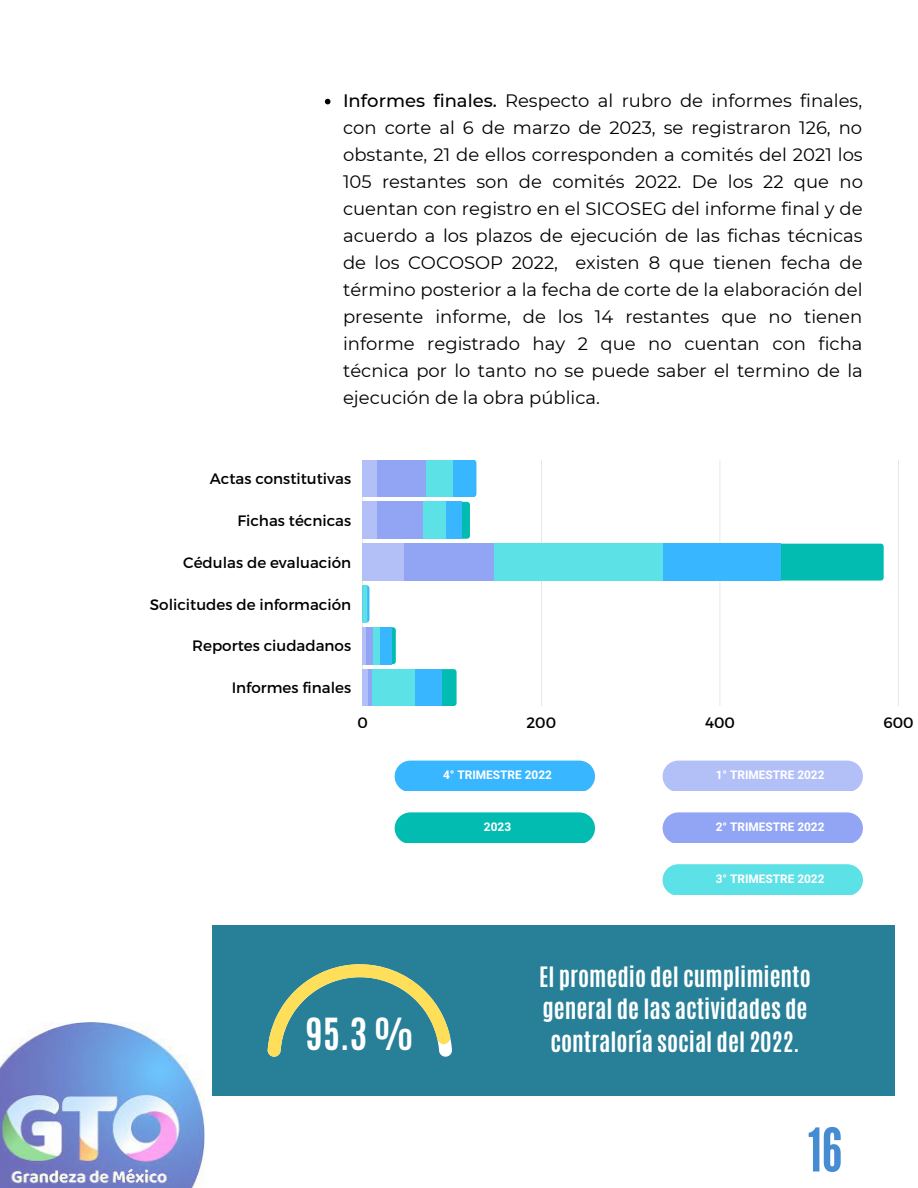
<style>
.page{position:relative;width:918px;height:1188px;background:#fff}
.page>*{position:absolute;margin:0;border:0;box-sizing:border-box;transform-origin:0 0}
.t1{font:60px "League Gothic";color:#468cd2}
.t2{font:700 37.05px "Antonio";color:#fff}
.t3{font:700 23.4px/32.7px "Antonio";color:#fff;text-align:center}
.t4{font:18px/27px "Montserrat";color:#000;text-align:justify}
.t5{font:15.15px "Montserrat";color:#000}
.t6{font:700 11.85px "Heebo";color:#fff}
.s1{font-weight:500}
</style>
<div class="page">
<img style="left:0;top:1022px;width:204px;height:166px">
<svg style="left:362px;top:460px;width:537px;height:246px"></svg>
<svg style="left:881px;top:544px;width:3px;height:37px"></svg>
<svg style="left:393px;top:627px;width:3px;height:37px"></svg>
<svg style="left:454px;top:669px;width:3px;height:37px"></svg>
<svg style="left:467px;top:460px;width:9px;height:79px"></svg>
<div style="left:363px;top:502px;width:99px;height:37px;background:#38b6ff"></div>
<div style="left:363px;top:544px;width:417px;height:37px;background:#38b6ff"></div>
<div style="left:363px;top:627px;width:28px;height:37px;background:#38b6ff"></div>
<div style="left:363px;top:669px;width:78px;height:37px;background:#38b6ff"></div>
<div style="left:363px;top:460px;width:89px;height:37px;background:#5ce1e6"></div>
<div style="left:363px;top:502px;width:83px;height:37px;background:#5ce1e6"></div>
<div style="left:363px;top:544px;width:300px;height:37px;background:#5ce1e6"></div>
<svg style="left:363px;top:585px;width:6px;height:37px"></svg>
<div style="left:363px;top:627px;width:17px;height:37px;background:#5ce1e6"></div>
<div style="left:363px;top:669px;width:52px;height:37px;background:#5ce1e6"></div>
<div style="left:363px;top:460px;width:62px;height:37px;background:#92a5f4"></div>
<div style="left:363px;top:502px;width:60px;height:37px;background:#92a5f4"></div>
<div style="left:363px;top:544px;width:131px;height:37px;background:#92a5f4"></div>
<svg style="left:365px;top:627px;width:7px;height:37px"></svg>
<svg style="left:367px;top:669px;width:5px;height:37px"></svg>
<div style="left:363px;top:460px;width:14px;height:37px;background:#b3c0f8"></div>
<div style="left:363px;top:502px;width:14px;height:37px;background:#b3c0f8"></div>
<div style="left:363px;top:544px;width:41px;height:37px;background:#b3c0f8"></div>
<hr style="left:363px;top:627px;width:2px;height:37px;background:#b3c0f8">
<hr style="left:363px;top:669px;width:4px;height:37px;background:#b3c0f8">
<div style="left:395px;top:761px;width:200px;height:30px;background:#38b6ff"></div>
<svg style="left:325px;top:99px;width:5px;height:5px"></svg>
<div style="left:395px;top:812px;width:200px;height:31px;background:#02bcb2"></div>
<div style="left:663px;top:812px;width:200px;height:31px;background:#92a5f4"></div>
<div style="left:663px;top:761px;width:200px;height:30px;background:#b3c0f8"></div>
<div style="left:663px;top:864px;width:200px;height:30px;background:#5ce1e6"></div>
<div style="left:212px;top:925px;width:683px;height:171px;background:#278098"></div>
<svg style="left:268px;top:964px;width:184px;height:93px"></svg>
<p class="t4" style="left:343px;top:87px;width:521px"><span class="s1">Informes finales.</span> Respecto al rubro de informes finales, con corte al 6 de marzo de 2023, se registraron 126, no obstante, 21 de ellos corresponden a comités del 2021 los 105 restantes son de comités 2022. De los 22 que no cuentan con registro en el SICOSEG del informe final y de acuerdo a los plazos de ejecución de las fichas técnicas de los COCOSOP 2022, existen 8 que tienen fecha de término posterior a la fecha de corte de la elaboración del presente informe, de los 14 restantes que no tienen informe registrado hay 2 que no cuentan con ficha técnica por lo tanto no se puede saber el termino de la ejecución de la obra pública.</p>
<p class="t5" style="left:210px;top:469px;width:143px">Actas constitutivas</p>
<p class="t5" style="left:237px;top:511px;width:115px">Fichas técnicas</p>
<p class="t5" style="left:183px;top:552px;width:169px">Cédulas de evaluación</p>
<p class="t5" style="left:150px;top:594px;width:203px">Solicitudes de información</p>
<p class="t5" style="left:192px;top:636px;width:160px">Reportes ciudadanos</p>
<p class="t5" style="left:232px;top:678px;width:121px">Informes finales</p>
<p class="t5" style="left:357px;top:713px;width:12px">0</p>
<p class="t5" style="left:526px;top:713px;width:31px">200</p>
<p class="t5" style="left:705px;top:713px;width:31px">400</p>
<p class="t5" style="left:884px;top:713px;width:32px">600</p>
<p class="t6" style="left:443px;top:767px;width:110px">4° TRIMESTRE 2022</p>
<p class="t6" style="left:484px;top:819px;width:29px">2023</p>
<p class="t6" style="left:716px;top:767px;width:110px">1° TRIMESTRE 2022</p>
<p class="t6" style="left:716px;top:819px;width:110px">2° TRIMESTRE 2022</p>
<p class="t6" style="left:716px;top:871px;width:110px">3° TRIMESTRE 2022</p>
<h2 class="t2" style="left:306px;top:1008px;width:109px">95.3 %</h2>
<p class="t3" style="left:539px;top:960px;width:273px">El promedio del cumplimiento general de las actividades de contraloría social del 2022.</p>
<h1 class="t1" style="left:808px;top:1115px;width:36px">16</h1>
</div>
